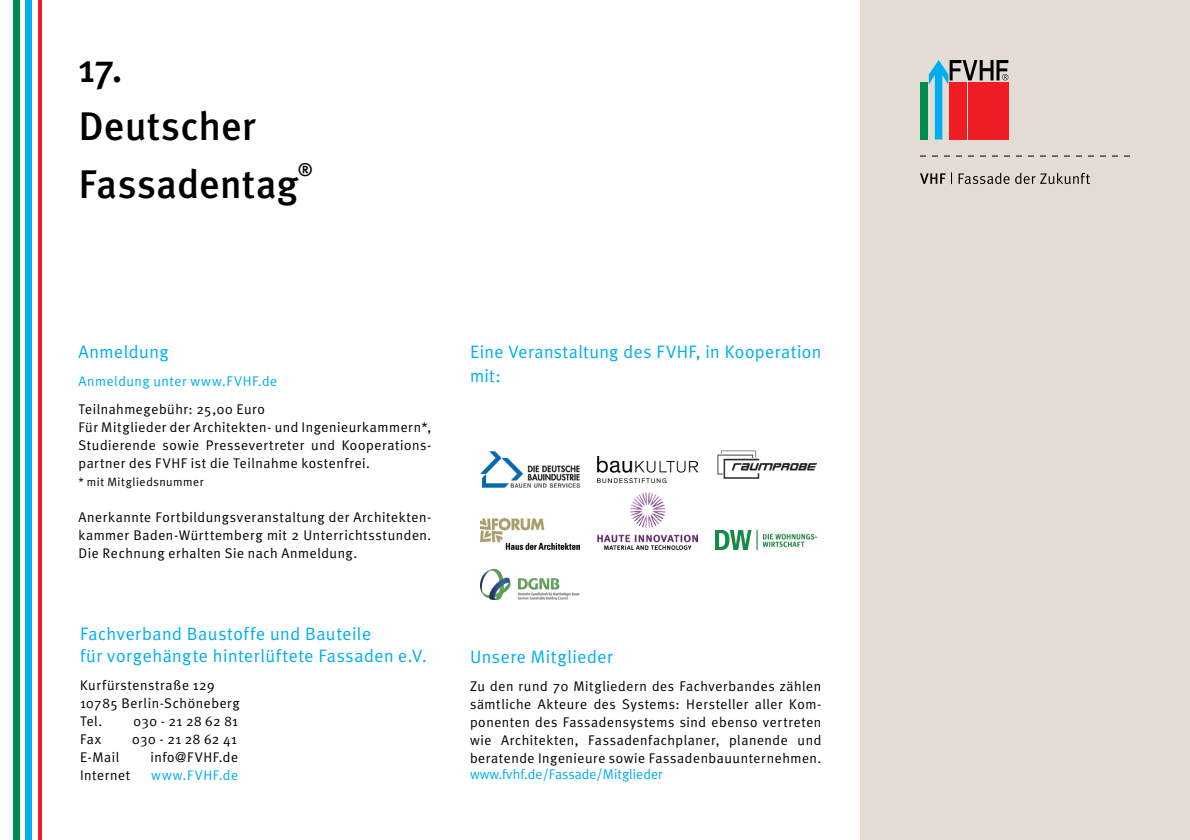
<style>
.page{position:relative;width:1190px;height:840px;background:#fff}
.page>*{position:absolute;margin:0;border:0;box-sizing:border-box;transform-origin:0 0}
.t1{font:500 40px "Meta Plus";letter-spacing:.01em;color:#000}
.t2{font:18px/24px "Meta Plus Normal";letter-spacing:.025em;color:#00aeef}
.t3{font:500 18px "Meta Plus";color:#000}
.t4{font:14px/18px "Meta Plus Normal";letter-spacing:.04em;color:#000;text-align:justify}
.t5{font:14px "Meta Plus Normal";color:#00aeef}
.t6{font:14px "Meta Plus Normal";letter-spacing:.035em;color:#00aeef}
.t7{font:14px "Meta Plus Normal";letter-spacing:.06em;color:#00aeef}
.t8{font:12px "Meta Plus Normal";letter-spacing:.045em;color:#000}
</style>
<div class="page">
<div style="left:860px;top:0;width:330px;height:840px;background:#e3dcd5"></div>
<div style="left:26px;top:0;width:6px;height:840px;background:#00aeef"></div>
<hr style="left:38px;top:0;width:3px;height:840px;background:#ee1d23">
<div style="left:13px;top:0;width:6px;height:840px;background:#008c4e"></div>
<svg style="left:920px;top:172px;width:170px;height:12px"></svg>
<svg style="left:920px;top:156px;width:210px;height:1px"></svg>
<div style="left:920px;top:82px;width:7px;height:58px;background:#008c4e"></div>
<svg style="left:929px;top:60px;width:79px;height:80px"></svg>
<img style="left:480px;top:451px;width:100px;height:36px">
<img style="left:598px;top:457px;width:100px;height:25px">
<img style="left:480px;top:519px;width:100px;height:30px">
<img style="left:717px;top:450px;width:100px;height:28px">
<img style="left:598px;top:493px;width:100px;height:56px">
<img style="left:480px;top:569px;width:100px;height:31px">
<img style="left:715px;top:530px;width:101px;height:19px">
<p class="t1" style="left:78px;top:45px;width:46px">17.</p>
<p class="t1" style="left:78px;top:103px;width:179px">Deutscher</p>
<p class="t1" style="left:78px;top:161px;width:221px">Fassadentag</p>
<p class="t3" style="left:298px;top:159px;width:16px">®</p>
<p class="t2" style="left:78px;top:340px;width:92px">Anmeldung</p>
<p class="t6" style="left:78px;top:373px;width:200px">Anmeldung unter www.FVHF.de</p>
<p class="t4" style="left:78px;top:400px;width:188px">Teilnahmegebühr: 25,00 Euro</p>
<p class="t4" style="left:78px;top:418px;width:354px">Für Mitglieder der Architekten- und Ingenieurkammern*, Studierende sowie Pressevertreter und Kooperations&shy;partner des FVHF ist die Teilnahme kostenfrei.</p>
<p class="t8" style="left:78px;top:475px;width:127px">* mit Mitgliedsnummer</p>
<p class="t4" style="left:78px;top:508px;width:354px">Anerkannte Fortbildungsveranstaltung der Architekten&shy;kammer Baden-Württemberg mit 2 Unterrichtsstunden.<br>Die Rechnung erhalten Sie nach Anmeldung.</p>
<p class="t2" style="left:80px;top:622px;width:293px">Fachverband Baustoffe und Bauteile</p>
<p class="t2" style="left:80px;top:644px;width:348px">für vorgehängte hinterlüftete Fassaden e.V.</p>
<p class="t4" style="left:80px;top:676px;width:136px">Kurfürstenstraße 129</p>
<p class="t4" style="left:80px;top:694px;width:161px">10785 Berlin-Schöneberg</p>
<p class="t4" style="left:80px;top:712px;width:24px">Tel.</p>
<p class="t4" style="left:133px;top:712px;width:106px">030 - 21 28 62 81</p>
<p class="t4" style="left:80px;top:730px;width:22px">Fax</p>
<p class="t4" style="left:132px;top:730px;width:106px">030 - 21 28 62 41</p>
<p class="t4" style="left:80px;top:748px;width:41px">E-Mail</p>
<p class="t4" style="left:150px;top:748px;width:89px">info@FVHF.de</p>
<p class="t4" style="left:80px;top:766px;width:52px">Internet</p>
<p class="t7" style="left:151px;top:767px;width:88px">www.FVHF.de</p>
<p class="t2" style="left:470px;top:340px;width:353px">Eine Veranstaltung des FVHF, in Kooperation mit:</p>
<p class="t2" style="left:470px;top:644px;width:145px">Unsere Mitglieder</p>
<p class="t4" style="left:470px;top:677px;width:353px">Zu den rund 70 Mitgliedern des Fachverbandes zählen sämtliche Akteure des Systems: Hersteller aller Kom&shy;ponenten des Fassadensystems sind ebenso vertreten wie Architekten, Fassadenfachplaner, planende und beratende Ingenieure sowie Fassadenbauunternehmen.</p>
<p class="t5" style="left:470px;top:766px;width:194px">www.fvhf.de/Fassade/Mitglieder</p>
</div>
